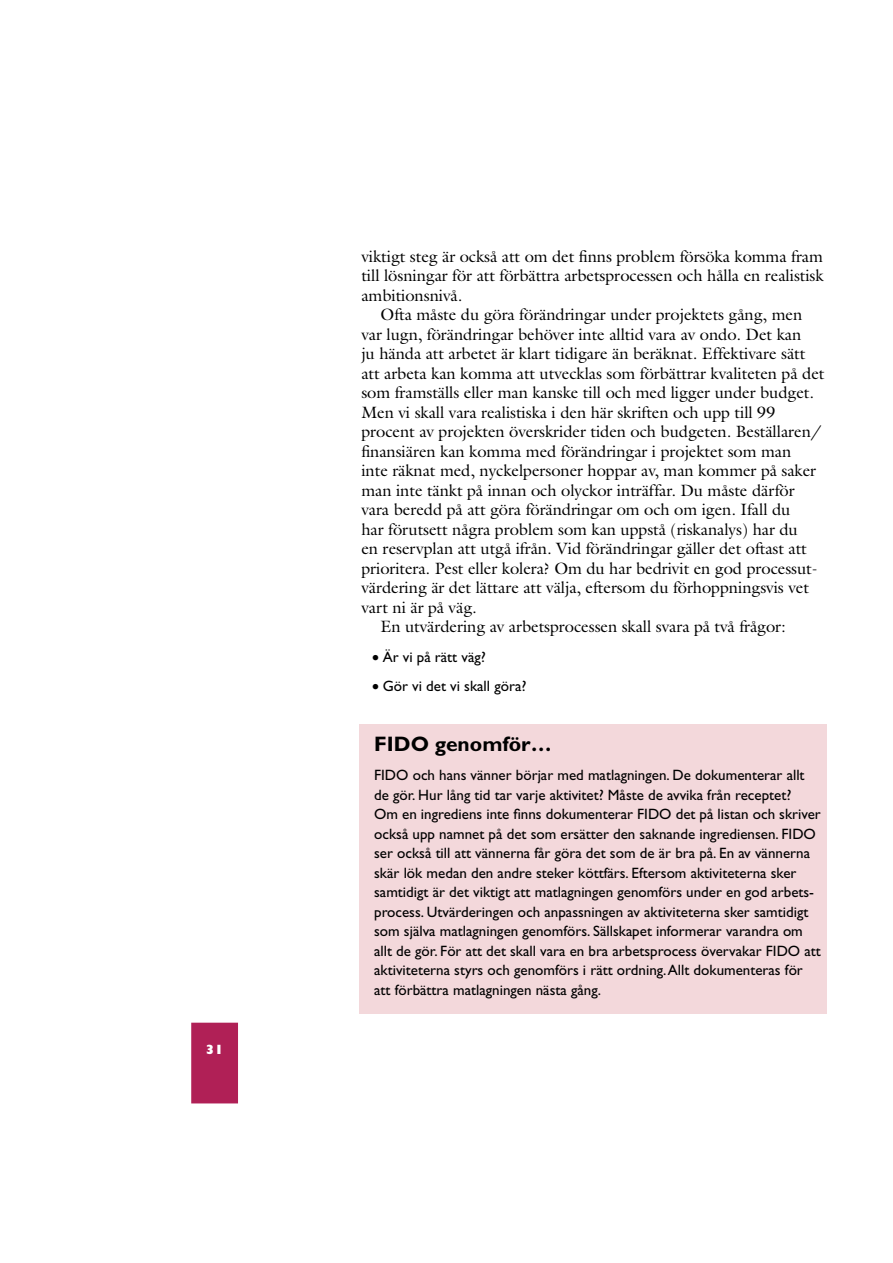
<style>
.page{position:relative;width:893px;height:1263px;background:#fff}
.page>*{position:absolute;margin:0;border:0;box-sizing:border-box;transform-origin:0 0}
.t1{font:700 21px "Gill Sans";color:#000}
.t2{font:16.5px/19.5px "Galliard";letter-spacing:-.005em;color:#000;text-align:justify}
.t3{font:15px/19.5px "Gill Sans";color:#000}
.t4{font:800 13.5px "Gill Sans";color:#fff}
</style>
<div class="page">
<div style="left:192px;top:1023px;width:45px;height:80px;background:#b02056"></div>
<div style="left:191px;top:1023px;width:47px;height:80px;border:2px solid #b02056"></div>
<div style="left:359px;top:725px;width:467px;height:289px;background:#f3d8db"></div>
<p class="t4" style="left:205px;top:1045px;width:20px">31</p>
<p class="t2" style="left:361px;top:248px;width:464px">viktigt steg är också att om det finns problem försöka komma fram till lösningar för att förbättra arbetsprocessen och hålla en realistisk ambitionsnivå.</p>
<p class="t2" style="left:380px;top:307px;width:423px">Ofta måste du göra förändringar under projektets gång, men</p>
<p class="t2" style="left:361px;top:326px;width:441px">var lugn, förändringar behöver inte alltid vara av ondo. Det kan</p>
<p class="t2" style="left:361px;top:346px;width:445px">ju hända att arbetet är klart tidigare än beräknat. Effektivare sätt</p>
<p class="t2" style="left:361px;top:365px;width:464px">att arbeta kan komma att utvecklas som förbättrar kvaliteten på det</p>
<p class="t2" style="left:361px;top:385px;width:454px">som framställs eller man kanske till och med ligger under budget.</p>
<p class="t2" style="left:361px;top:404px;width:416px">Men vi skall vara realistiska i den här skriften och upp till 99</p>
<p class="t2" style="left:361px;top:424px;width:461px">procent av projekten överskrider tiden och budgeten. Beställaren/</p>
<p class="t2" style="left:361px;top:443px;width:431px">finansiären kan komma med förändringar i projektet som man</p>
<p class="t2" style="left:361px;top:463px;width:456px">inte räknat med, nyckelpersoner hoppar av, man kommer på saker</p>
<p class="t2" style="left:361px;top:482px;width:435px">man inte tänkt på innan och olyckor inträffar. Du måste därför</p>
<p class="t2" style="left:361px;top:502px;width:430px">vara beredd på att göra förändringar om och om igen. Ifall du</p>
<p class="t2" style="left:361px;top:521px;width:438px">har förutsett några problem som kan uppstå (riskanalys) har du</p>
<p class="t2" style="left:361px;top:541px;width:447px">en reservplan att utgå ifrån. Vid förändringar gäller det oftast att</p>
<p class="t2" style="left:361px;top:560px;width:458px">prioritera. Pest eller kolera? Om du har bedrivit en god processut-</p>
<p class="t2" style="left:361px;top:580px;width:449px">värdering är det lättare att välja, eftersom du förhoppningsvis vet</p>
<p class="t2" style="left:361px;top:599px;width:117px">vart ni är på väg.</p>
<p class="t2" style="left:380px;top:619px;width:406px">En utvärdering av arbetsprocessen skall svara på två frågor:</p>
<p class="t3" style="left:372px;top:648px;width:115px">• Är vi på rätt väg?</p>
<p class="t3" style="left:372px;top:678px;width:156px">• Gör vi det vi skall göra?</p>
<p class="t1" style="left:374px;top:737px;width:179px">FIDO genomför…</p>
<p class="t3" style="left:374px;top:767px;width:448px">FIDO och hans vänner börjar med matlagningen. De dokumenterar allt de gör. Hur lång tid tar varje aktivitet? Måste de avvika från receptet?<br>Om en ingrediens inte finns dokumenterar FIDO det på listan och skriver också upp namnet på det som ersätter den saknande ingrediensen. FIDO ser också till att vännerna får göra det som de är bra på. En av vännerna skär lök medan den andre steker köttfärs. Eftersom aktiviteterna sker samtidigt är det viktigt att matlagningen genomförs under en god arbets&shy;process. Utvärderingen och anpassningen av aktiviteterna sker samtidigt som själva matlagningen genomförs. Sällskapet informerar varandra om allt de gör. För att det skall vara en bra arbetsprocess övervakar FIDO att aktiviteterna styrs och genomförs i rätt ordning. Allt dokumenteras för att förbättra matlagningen nästa gång.</p>
</div>
